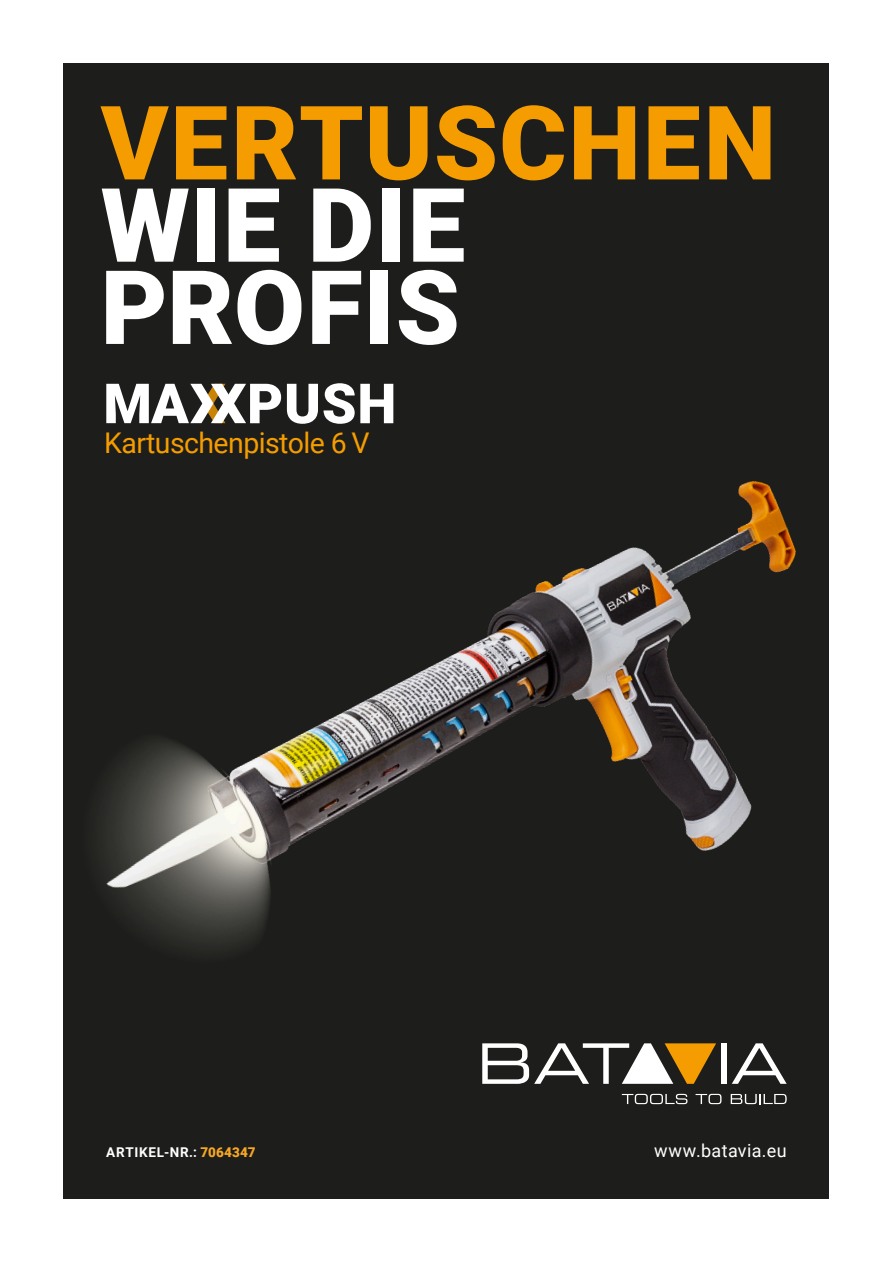
<style>
.page{position:relative;width:893px;height:1263px;background:#fff}
.page>*{position:absolute;margin:0;border:0;box-sizing:border-box;transform-origin:0 0}
.t1{font:900 102.75px/82.2px "Roboto";letter-spacing:.01em;color:#fff}
.t2{font:900 102.75px "Roboto";letter-spacing:.02em;color:#f59d00}
.t3{font:900 55.5px "Roboto";color:#fff}
.t4{font:28.5px "Roboto";letter-spacing:-.02em;color:#f59d00}
.t5{font:18px "Roboto";letter-spacing:.02em;color:#fff}
.t6{font:700 13.5px "Roboto";letter-spacing:.055em;color:#fff}
.s1{font-weight:900;color:#f7a724}
</style>
<div class="page">
<div style="left:64px;top:64px;width:765px;height:1135px;background:#1d1d1b"></div>
<img style="left:97px;top:481px;width:699px;height:470px">
<div style="left:721px;top:1043px;width:6px;height:41px;background:#fff"></div>
<svg style="left:732px;top:1043px;width:55px;height:41px"></svg>
<svg style="left:482px;top:1043px;width:234px;height:41px"></svg>
<svg style="left:622px;top:1094px;width:65px;height:10px"></svg>
<svg style="left:696px;top:1094px;width:25px;height:10px"></svg>
<svg style="left:731px;top:1094px;width:56px;height:10px"></svg>
<h1 class="t2" style="left:101px;top:71px;width:677px">VERTUSCHEN</h1>
<h1 class="t1" style="left:101px;top:180px;width:366px">WIE DIE<br>PROFIS</h1>
<h2 class="t3" style="left:247px;top:365px;width:151px">PUSH</h2>
<h3 class="t4" style="left:104px;top:423px;width:267px">Kartuschenpistole 6 V</h3>
<p class="t6" style="left:106px;top:1142px;width:151px">ARTIKEL-NR.: <span class="s1">7064347</span></p>
<h3 class="t5" style="left:654px;top:1138px;width:134px">www.batavia.eu</h3>
</div>
